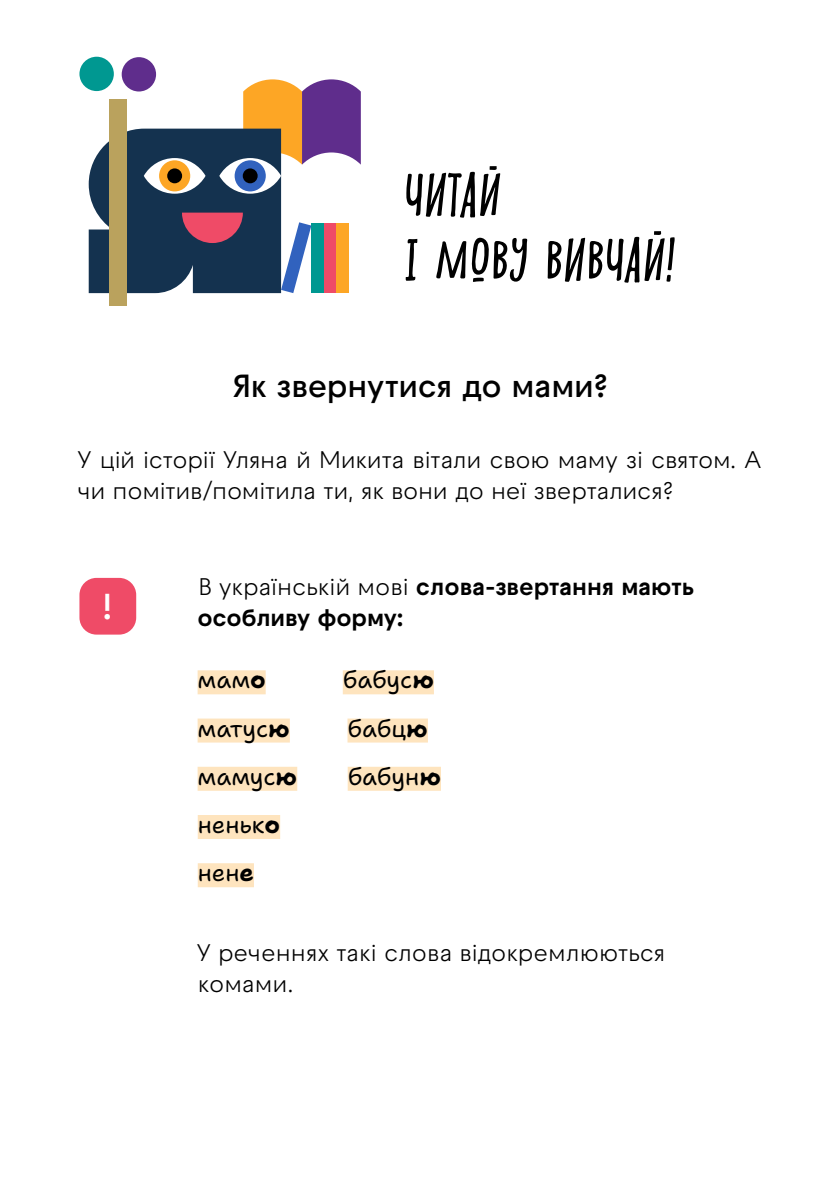
<style>
.page{position:relative;width:840px;height:1191px;background:#fff}
.page>*{position:absolute;margin:0;border:0;box-sizing:border-box;transform-origin:0 0}
.t1{font:italic 52px/65px "Shnobel";letter-spacing:-.02em;color:#000}
.t2{font:600 36px "Raptor V3 Premium";color:#fff}
.t3{font:600 32px "Raptor V3 Premium";letter-spacing:-.01em;color:#000}
.t4{font:24px/31.2px "Raptor V3 Premium";letter-spacing:-.01em;color:#000}
.t5{font:700 24px/31.2px "Raptor V3 Premium";letter-spacing:-.005em;color:#000}
.t6{font:24px/48.2px "Shantell Sans";color:#000}
.s1{font-weight:400}
.s2{font-weight:700}
</style>
<div class="page">
<div style="left:197px;top:670px;width:68px;height:24px;background:#fee4be"></div>
<div style="left:342px;top:670px;width:91px;height:24px;background:#fee4be"></div>
<div style="left:197px;top:718px;width:93px;height:24px;background:#fee4be"></div>
<div style="left:347px;top:718px;width:80px;height:24px;background:#fee4be"></div>
<div style="left:197px;top:766px;width:100px;height:24px;background:#fee4be"></div>
<div style="left:347px;top:766px;width:94px;height:24px;background:#fee4be"></div>
<div style="left:198px;top:815px;width:82px;height:24px;background:#fee4be"></div>
<div style="left:198px;top:863px;width:56px;height:24px;background:#fee4be"></div>
<div style="left:109px;top:100px;width:17px;height:206px;background:#baa25d"></div>
<div style="left:79px;top:57px;width:35px;height:34px;background:#009891;border-radius:50%"></div>
<div style="left:122px;top:57px;width:34px;height:34px;background:#5f2d8c;border-radius:50%"></div>
<svg style="left:89px;top:79px;width:271px;height:214px"></svg>
<div style="left:336px;top:223px;width:13px;height:70px;background:#fda625"></div>
<div style="left:79px;top:578px;width:57px;height:56px;background:#ef4b67;border-radius:17px"></div>
<h1 class="t1" style="left:403px;top:162px;width:272px">ЧИТАЙ<br>І МОВУ ВИВЧАЙ!</h1>
<h3 class="t3" style="left:233px;top:362px;width:376px">Як звернутися до мами?</h3>
<p class="t4" style="left:77px;top:443px;width:684px">У цій історії Уляна й Микита вітали свою маму зі святом. А чи помітив/помітила ти, як вони до неї зверталися?</p>
<h2 class="t2" style="left:102px;top:580px;width:13px">!</h2>
<p class="t5" style="left:197px;top:569px;width:498px"><span class="s1">В українській мові</span> слова-звертання мають особливу форму:</p>
<p class="t6" style="left:197px;top:656px;width:70px">мам<span class="s2">о</span></p>
<p class="t6" style="left:342px;top:656px;width:93px">бабус<span class="s2">ю</span></p>
<p class="t6" style="left:197px;top:704px;width:94px">матус<span class="s2">ю</span></p>
<p class="t6" style="left:347px;top:704px;width:82px">бабц<span class="s2">ю</span></p>
<p class="t6" style="left:197px;top:752px;width:101px">мамус<span class="s2">ю</span></p>
<p class="t6" style="left:347px;top:752px;width:95px">бабун<span class="s2">ю</span></p>
<p class="t6" style="left:198px;top:800px;width:84px">неньк<span class="s2">о </span>нен<span class="s2">е</span></p>
<p class="t4" style="left:197px;top:936px;width:470px">У реченнях такі слова відокремлюються комами.</p>
</div>
